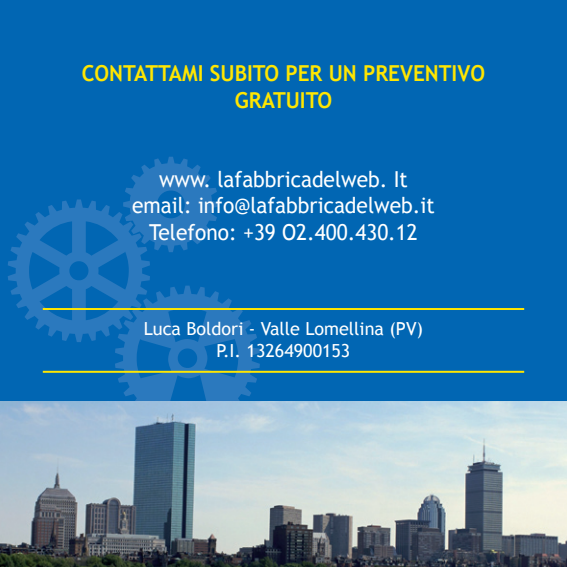
<style>
.page{position:relative;width:567px;height:567px;background:#0166b3}
.page>*{position:absolute;margin:0;border:0;box-sizing:border-box;transform-origin:0 0}
.t1{font:22px/26.4px "Trebuchet MS";color:#fff;text-align:center;scale:.95 1}
.t2{font:700 22px/26.4px "Trebuchet MS";color:#ffe601;text-align:center;scale:.95 1}
.t3{font:18px/21.6px "Trebuchet MS";color:#fff;text-align:center}
</style>
<div class="page">
<svg style="left:115px;top:286px;width:145px;height:115px;fill:#2b79bd"></svg>
<svg style="left:125px;top:157px;width:94px;height:95px"></svg>
<svg style="left:8px;top:199px;width:142px;height:143px;fill:#2b79be"></svg>
<img style="left:0;top:401px;width:567px;height:166px">
<hr style="left:43px;top:308px;width:481px;height:2px;background:#ffe601">
<hr style="left:43px;top:371px;width:481px;height:2px;background:#ffe601">
<p class="t2" style="left:82px;top:60px;width:426px">CONTATTAMI SUBITO PER UN PREVENTIVO<br>GRATUITO</p>
<p class="t1" style="left:132px;top:166px;width:320px">www. lafabbricadelweb. It email: info@lafabbricadelweb.it<br>Telefono: +39 O2.400.430.12</p>
<p class="t3" style="left:144px;top:318px;width:281px">Luca Boldori - Valle Lomellina (PV)<br>P.I. 13264900153</p>
</div>
